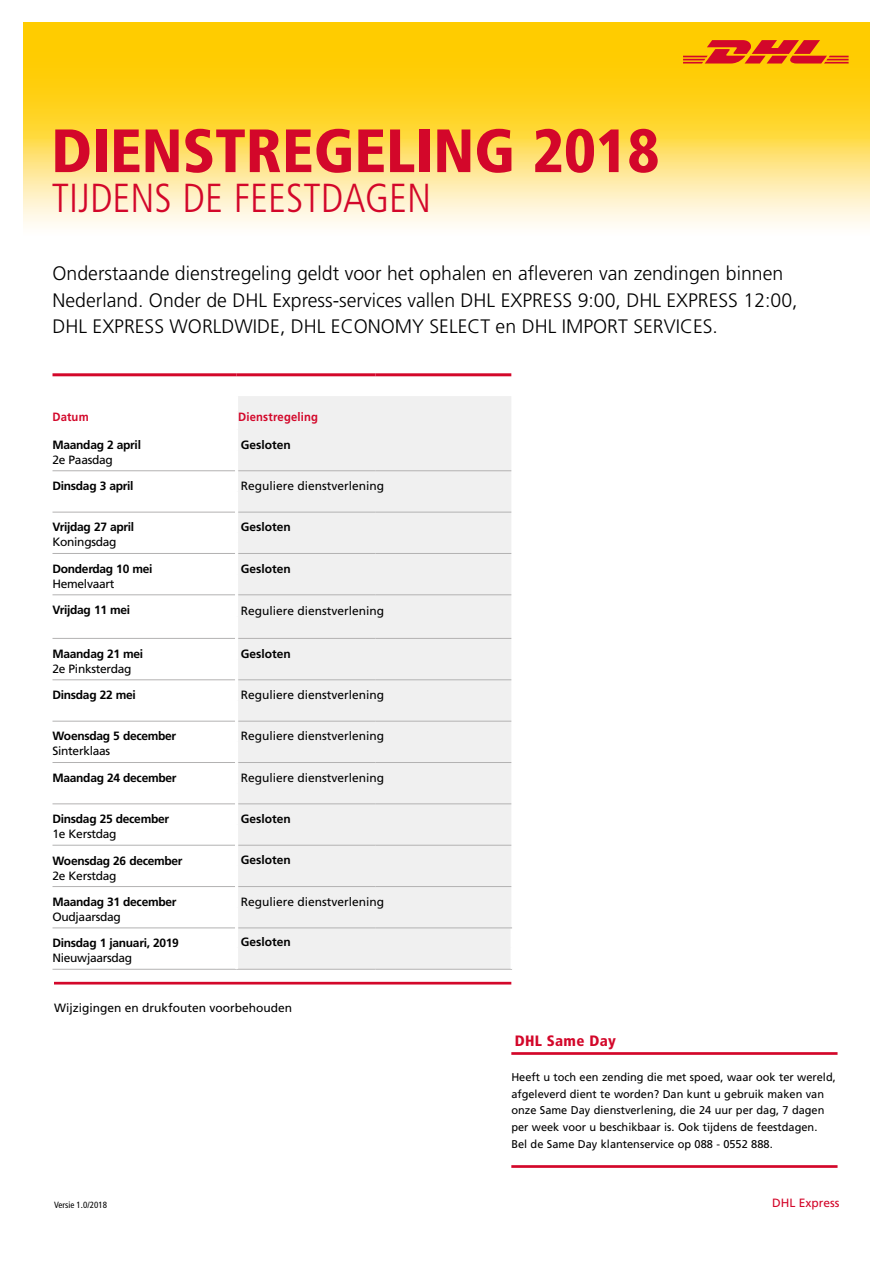
<style>
.page{position:relative;width:893px;height:1263px;background:#fff}
.page>*{position:absolute;margin:0;border:0;box-sizing:border-box;transform-origin:0 0}
.t1{font:900 condensed 61.05px "Frutiger";color:#d3072a}
.t2{font:300 condensed 40.5px "Frutiger";color:#d3072a}
.t3{font:300 19.5px/26.5px "Frutiger";color:#000}
.t4{font:900 condensed 15px "Frutiger";letter-spacing:.02em;color:#d3072a}
.t5{font:700 12px "Frutiger";letter-spacing:-.025em;color:#000}
.t6{font:12px "Frutiger";color:#000}
.t7{font:12px "Frutiger";letter-spacing:-.025em;color:#000}
.t8{font:700 12px "Frutiger";color:#000}
.t9{font:700 12px "Frutiger";letter-spacing:.015em;color:#d3072a;scale:.94 1}
.t10{font:12px "Frutiger";color:#d3072a}
.t11{font:11.25px/16.8px "Frutiger";color:#000}
.t12{font:condensed 9px "Frutiger";color:#000}
</style>
<div class="page">
<svg style="left:23px;top:22px;width:847px;height:204px;background:#ffdc54"></svg>
<svg style="left:683px;top:40px;width:166px;height:24px;background:#e76216"></svg>
<hr style="left:511px;top:1052px;width:326px;height:3px;background:#d3072a">
<hr style="left:511px;top:1165px;width:326px;height:3px;background:#d3072a">
<div style="left:238px;top:396px;width:273px;height:573px;background:#f0f0f0"></div>
<svg style="left:52px;top:471px;width:183px;height:498px"></svg>
<hr style="left:238px;top:470px;width:137px;height:1px;background:#b3b2b2">
<hr style="left:375px;top:470px;width:136px;height:1px;background:#b3b2b2">
<hr style="left:238px;top:594px;width:137px;height:1px;background:#b3b2b2">
<hr style="left:375px;top:594px;width:136px;height:1px;background:#b3b2b2">
<hr style="left:52px;top:512px;width:183px;height:1px;background:#b3b2b2">
<hr style="left:238px;top:512px;width:137px;height:1px;background:#b3b2b2">
<hr style="left:375px;top:512px;width:136px;height:1px;background:#b3b2b2">
<hr style="left:238px;top:553px;width:137px;height:1px;background:#b3b2b2">
<hr style="left:375px;top:553px;width:136px;height:1px;background:#b3b2b2">
<hr style="left:238px;top:638px;width:137px;height:1px;background:#b3b2b2">
<hr style="left:375px;top:638px;width:136px;height:1px;background:#b3b2b2">
<hr style="left:52px;top:470px;width:183px;height:1px;background:#b3b2b2">
<hr style="left:52px;top:553px;width:183px;height:1px;background:#b3b2b2">
<hr style="left:52px;top:594px;width:183px;height:1px;background:#b3b2b2">
<hr style="left:52px;top:638px;width:183px;height:1px;background:#b3b2b2">
<hr style="left:52px;top:679px;width:183px;height:1px;background:#b3b2b2">
<hr style="left:238px;top:679px;width:137px;height:1px;background:#b3b2b2">
<hr style="left:375px;top:679px;width:136px;height:1px;background:#b3b2b2">
<hr style="left:52px;top:721px;width:183px;height:1px;background:#b3b2b2">
<hr style="left:238px;top:721px;width:137px;height:1px;background:#b3b2b2">
<hr style="left:375px;top:721px;width:136px;height:1px;background:#b3b2b2">
<hr style="left:52px;top:762px;width:183px;height:1px;background:#b3b2b2">
<hr style="left:238px;top:762px;width:137px;height:1px;background:#b3b2b2">
<hr style="left:375px;top:762px;width:136px;height:1px;background:#b3b2b2">
<hr style="left:52px;top:373px;width:185px;height:3px;background:#d3072a">
<hr style="left:237px;top:373px;width:138px;height:3px;background:#d3072a">
<hr style="left:375px;top:373px;width:136px;height:3px;background:#d3072a">
<hr style="left:238px;top:803px;width:137px;height:1px;background:#b3b2b2">
<hr style="left:375px;top:803px;width:136px;height:1px;background:#b3b2b2">
<hr style="left:238px;top:886px;width:137px;height:1px;background:#b3b2b2">
<hr style="left:375px;top:886px;width:136px;height:1px;background:#b3b2b2">
<hr style="left:52px;top:803px;width:183px;height:1px;background:#b3b2b2">
<hr style="left:52px;top:886px;width:183px;height:1px;background:#b3b2b2">
<hr style="left:52px;top:927px;width:183px;height:1px;background:#b3b2b2">
<hr style="left:52px;top:845px;width:183px;height:1px;background:#b3b2b2">
<hr style="left:238px;top:845px;width:137px;height:1px;background:#b3b2b2">
<hr style="left:375px;top:845px;width:136px;height:1px;background:#b3b2b2">
<hr style="left:52px;top:969px;width:185px;height:1px;background:#b3b2b2">
<hr style="left:237px;top:969px;width:138px;height:1px;background:#b3b2b2">
<hr style="left:375px;top:969px;width:137px;height:1px;background:#b3b2b2">
<hr style="left:238px;top:927px;width:137px;height:1px;background:#b3b2b2">
<hr style="left:375px;top:927px;width:137px;height:1px;background:#b3b2b2">
<hr style="left:54px;top:982px;width:457px;height:2px;background:#d3072a">
<h1 class="t1" style="left:51px;top:114px;width:610px">DIENSTREGELING 2018</h1>
<h2 class="t2" style="left:52px;top:175px;width:381px">TIJDENS DE FEESTDAGEN</h2>
<p class="t3" style="left:52px;top:260px;width:747px">Onderstaande dienstregeling geldt voor het ophalen en afleveren van zendingen binnen<br>Nederland. Onder de DHL Express-services vallen DHL EXPRESS 9:00, DHL EXPRESS 12:00,<br>DHL EXPRESS WORLDWIDE, DHL ECONOMY SELECT en DHL IMPORT SERVICES.</p>
<p class="t9" style="left:52px;top:410px;width:40px">Datum</p>
<p class="t9" style="left:238px;top:410px;width:87px">Dienstregeling</p>
<p class="t5" style="left:52px;top:437px;width:90px">Maandag 2 april</p>
<p class="t7" style="left:52px;top:452px;width:62px">2e Paasdag</p>
<p class="t8" style="left:241px;top:437px;width:52px">Gesloten</p>
<p class="t5" style="left:52px;top:479px;width:83px">Dinsdag 3 april</p>
<p class="t6" style="left:241px;top:479px;width:145px">Reguliere dienstverlening</p>
<p class="t5" style="left:52px;top:520px;width:83px">Vrijdag 27 april</p>
<p class="t7" style="left:52px;top:535px;width:65px">Koningsdag</p>
<p class="t8" style="left:241px;top:520px;width:52px">Gesloten</p>
<p class="t5" style="left:52px;top:562px;width:101px">Donderdag 10 mei</p>
<p class="t7" style="left:52px;top:577px;width:63px">Hemelvaart</p>
<p class="t8" style="left:241px;top:561px;width:52px">Gesloten</p>
<p class="t5" style="left:52px;top:603px;width:79px">Vrijdag 11 mei</p>
<p class="t6" style="left:241px;top:603px;width:145px">Reguliere dienstverlening</p>
<p class="t5" style="left:52px;top:646px;width:92px">Maandag 21 mei</p>
<p class="t7" style="left:52px;top:661px;width:81px">2e Pinksterdag</p>
<p class="t8" style="left:241px;top:646px;width:52px">Gesloten</p>
<p class="t5" style="left:52px;top:688px;width:85px">Dinsdag 22 mei</p>
<p class="t6" style="left:241px;top:688px;width:145px">Reguliere dienstverlening</p>
<p class="t5" style="left:52px;top:729px;width:125px">Woensdag 5 december</p>
<p class="t7" style="left:52px;top:744px;width:59px">Sinterklaas</p>
<p class="t6" style="left:241px;top:729px;width:145px">Reguliere dienstverlening</p>
<p class="t5" style="left:52px;top:771px;width:125px">Maandag 24 december</p>
<p class="t6" style="left:241px;top:770px;width:145px">Reguliere dienstverlening</p>
<p class="t5" style="left:52px;top:812px;width:118px">Dinsdag 25 december</p>
<p class="t7" style="left:52px;top:827px;width:66px">1e Kerstdag</p>
<p class="t8" style="left:241px;top:812px;width:52px">Gesloten</p>
<p class="t5" style="left:52px;top:853px;width:132px">Woensdag 26 december</p>
<p class="t7" style="left:52px;top:868px;width:66px">2e Kerstdag</p>
<p class="t8" style="left:241px;top:853px;width:52px">Gesloten</p>
<p class="t5" style="left:52px;top:895px;width:125px">Maandag 31 december</p>
<p class="t7" style="left:52px;top:910px;width:70px">Oudjaarsdag</p>
<p class="t6" style="left:241px;top:894px;width:145px">Reguliere dienstverlening</p>
<p class="t5" style="left:52px;top:936px;width:128px">Dinsdag 1 januari, 2019</p>
<p class="t7" style="left:52px;top:951px;width:81px">Nieuwjaarsdag</p>
<p class="t8" style="left:241px;top:935px;width:52px">Gesloten</p>
<p class="t6" style="left:54px;top:1000px;width:240px">Wijzigingen en drukfouten voorbehouden</p>
<h3 class="t4" style="left:515px;top:1031px;width:103px">DHL Same Day</h3>
<p class="t11" style="left:511px;top:1068px;width:326px">Heeft u toch een zending die met spoed, waar ook ter wereld, afgeleverd dient te worden? Dan kunt u gebruik maken van onze Same Day dienstverlening, die 24 uur per dag, 7 dagen per week voor u beschikbaar is. Ook tijdens de feestdagen.<br>Bel de Same Day klantenservice op 088 - 0552 888.</p>
<p class="t12" style="left:54px;top:1199px;width:55px">Versie 1.0/2018</p>
<p class="t10" style="left:772px;top:1196px;width:69px">DHL Express</p>
</div>
